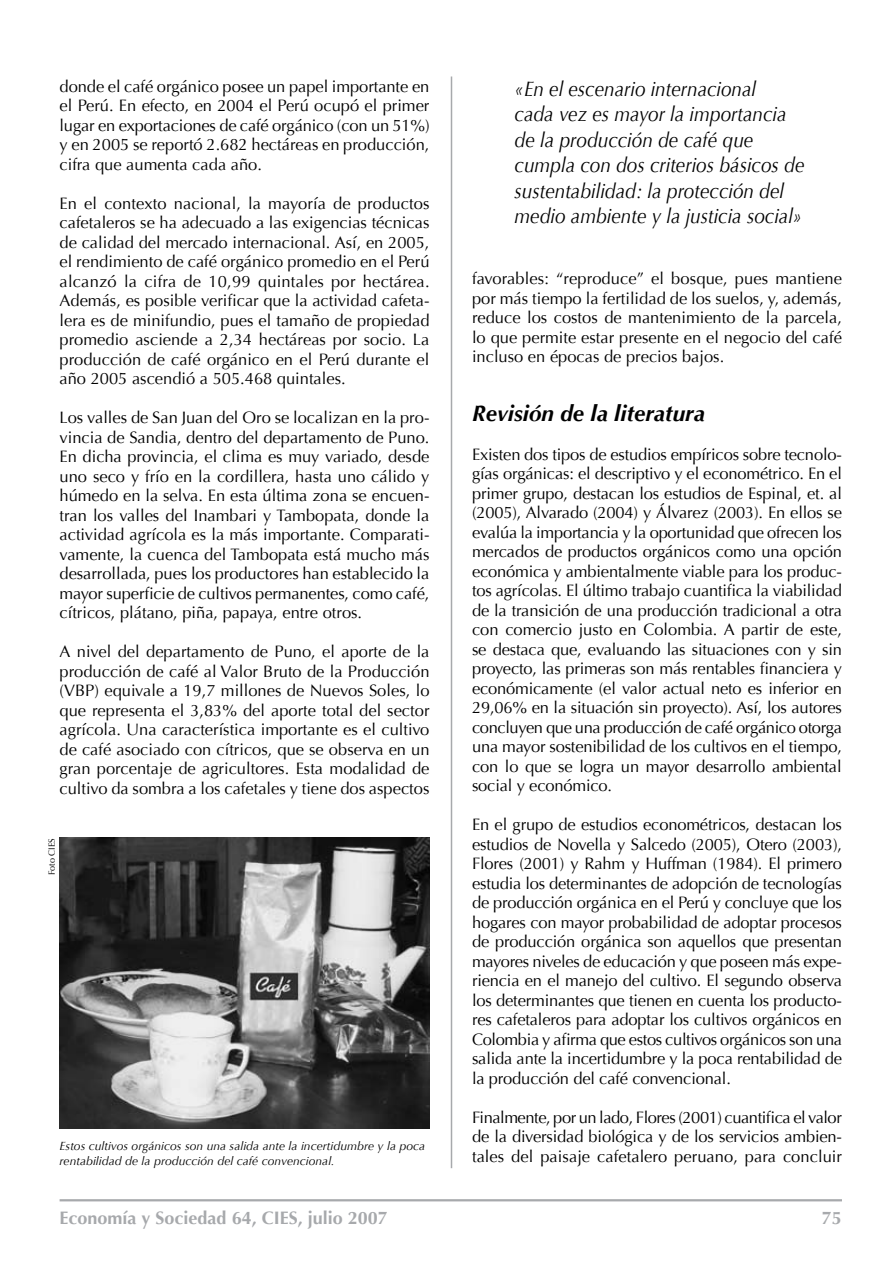
<style>
.page{position:relative;width:893px;height:1263px;background:#fff}
.page>*{position:absolute;margin:0;border:0;box-sizing:border-box;transform-origin:0 0}
.t1{font:italic 700 22.5px "Optima";color:#000}
.t2{font:italic 21px/25.5px "Optima";color:#000;scale:.9 1}
.t3{font:700 18px "Optima";color:#a7a9ac}
.t4{font:16.5px/19.5px "Optima";color:#000;text-align:justify}
.t5{font:italic 12px/15px "Optima";letter-spacing:.005em;color:#000}
.t6{font:9px "Optima";color:#000}
</style>
<div class="page">
<hr style="left:60px;top:1199px;width:782px;height:2px;background:#a7a9ac">
<hr style="left:451px;top:76px;width:1px;height:1092px;background:#a7a9ac">
<img style="left:60px;top:838px;width:369px;height:290px">
<p class="t4" style="left:60px;top:77px;width:372px">donde el café orgánico posee un papel importante en el Perú. En efecto, en 2004 el Perú ocupó el primer lugar en exportaciones de café orgánico (con un 51%) y en 2005 se reportó 2.682 hectáreas en producción, cifra que aumenta cada año.</p>
<p class="t4" style="left:60px;top:194px;width:372px">En el contexto nacional, la mayoría de productos cafetaleros se ha adecuado a las exigencias técnicas de calidad del mercado internacional. Así, en 2005, el rendimiento de café orgánico promedio en el Perú alcanzó la cifra de 10,99 quintales por hectárea.<br>Además, es posible verificar que la actividad cafeta&shy;lera es de minifundio, pues el tamaño de propiedad promedio asciende a 2,34 hectáreas por socio. La producción de café orgánico en el Perú durante el año 2005 ascendió a 505.468 quintales.</p>
<p class="t4" style="left:60px;top:408px;width:371px">Los valles de San Juan del Oro se localizan en la pro&shy;vincia de Sandia, dentro del departamento de Puno.<br>En dicha provincia, el clima es muy variado, desde uno seco y frío en la cordillera, hasta uno cálido y húmedo en la selva. En esta última zona se encuen&shy;tran los valles del Inambari y Tambopata, donde la actividad agrícola es la más importante. Comparati&shy;vamente, la cuenca del Tambopata está mucho más desarrollada, pues los productores han establecido la mayor superficie de cultivos permanentes, como café, cítricos, plátano, piña, papaya, entre otros.</p>
<p class="t4" style="left:60px;top:642px;width:371px">A nivel del departamento de Puno, el aporte de la producción de café al Valor Bruto de la Producción (VBP) equivale a 19,7 millones de Nuevos Soles, lo que representa el 3,83% del aporte total del sector agrícola. Una característica importante es el cultivo de café asociado con cítricos, que se observa en un gran porcentaje de agricultores. Esta modalidad de cultivo da sombra a los cafetales y tiene dos aspectos</p>
<p class="t6" style="left:46px;top:875px;width:38px;rotate:-90deg">Foto CIES</p>
<p class="t5" style="left:60px;top:1139px;width:367px">Estos cultivos orgánicos son una salida ante la incertidumbre y la poca rentabilidad de la producción del café convencional.</p>
<p class="t2" style="left:515px;top:76px;width:324px">«En el escenario internacional<br>cada vez es mayor la importancia de la producción de café que cumpla con dos criterios básicos de sustentabilidad: la protección del medio ambiente y la justicia social»</p>
<p class="t4" style="left:472px;top:269px;width:371px">favorables: “reproduce” el bosque, pues mantiene por más tiempo la fertilidad de los suelos, y, además, reduce los costos de mantenimiento de la parcela, lo que permite estar presente en el negocio del café incluso en épocas de precios bajos.</p>
<h1 class="t1" style="left:472px;top:400px;width:234px">Revisión de la literatura</h1>
<p class="t4" style="left:472px;top:445px;width:371px">Existen dos tipos de estudios empíricos sobre tecnolo&shy;gías orgánicas: el descriptivo y el econométrico. En el primer grupo, destacan los estudios de Espinal, et. al (2005), Alvarado (2004) y Álvarez (2003). En ellos se evalúa la importancia y la oportunidad que ofrecen los mercados de productos orgánicos como una opción económica y ambientalmente viable para los produc&shy;tos agrícolas. El último trabajo cuantifica la viabilidad de la transición de una producción tradicional a otra con comercio justo en Colombia. A partir de este, se destaca que, evaluando las situaciones con y sin proyecto, las primeras son más rentables financiera y económicamente (el valor actual neto es inferior en 29,06% en la situación sin proyecto). Así, los autores concluyen que una producción de café orgánico otorga una mayor sostenibilidad de los cultivos en el tiempo, con lo que se logra un mayor desarrollo ambiental social y económico.</p>
<p class="t4" style="left:472px;top:815px;width:372px">En el grupo de estudios econométricos, destacan los estudios de Novella y Salcedo (2005), Otero (2003), Flores (2001) y Rahm y Huffman (1984). El primero estudia los determinantes de adopción de tecnologías de producción orgánica en el Perú y concluye que los hogares con mayor probabilidad de adoptar procesos de producción orgánica son aquellos que presentan mayores niveles de educación y que poseen más expe&shy;riencia en el manejo del cultivo. El segundo observa los determinantes que tienen en cuenta los producto&shy;res cafetaleros para adoptar los cultivos orgánicos en Colombia y afirma que estos cultivos orgánicos son una salida ante la incertidumbre y la poca rentabilidad de la producción del café convencional.</p>
<p class="t4" style="left:472px;top:1108px;width:371px">Finalmente, por un lado, Flores (2001) cuantifica el valor de la diversidad biológica y de los servicios ambien&shy;tales del paisaje cafetalero peruano, para concluir</p>
<p class="t3" style="left:60px;top:1208px;width:330px">Economía y Sociedad 64, CIES, julio 2007</p>
<p class="t3" style="left:822px;top:1208px;width:22px">75</p>
</div>
